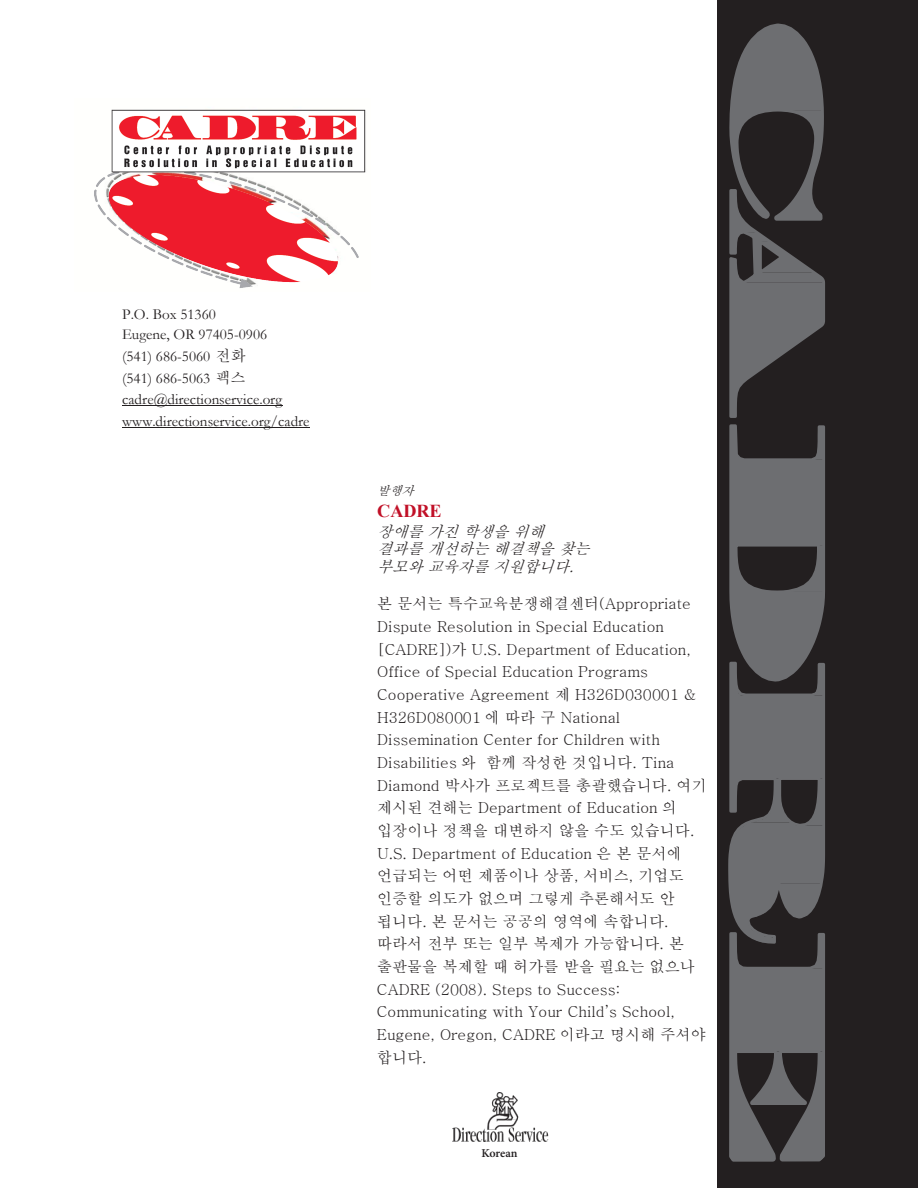
<style>
.page{position:relative;width:918px;height:1188px;background:#fff}
.page>*{position:absolute;margin:0;border:0;box-sizing:border-box;transform-origin:0 0}
.t1{font:700 18.15px "Times New Roman";color:#c11027}
.t2{font:15.15px/22.6px "Batang";color:#231f20}
.t3{font:15.15px/20px "Garamond";color:#231f20}
.t4{font:italic 15.15px/17.7px "Batang";color:#231f20}
.t5{font:italic 12.15px "Batang";color:#231f20}
.t6{font:600 12px "Minion Pro";letter-spacing:-.01em;color:#231f20}
.s1{font-family:"Batang"}
</style>
<div class="page">
<div style="left:718px;top:0;width:200px;height:1188px;background:#231f20"></div>
<svg style="left:728px;top:23px;width:97px;height:1139px"></svg>
<hr style="left:122px;top:405px;width:161px;height:1px;background:#231f20">
<hr style="left:122px;top:427px;width:188px;height:1px;background:#231f20">
<img style="left:452px;top:1092px;width:97px;height:50px">
<img style="left:94px;top:109px;width:272px;height:179px">
<p class="t3" style="left:122px;top:304px;width:147px">P.O. Box 51360<br>Eugene, OR 97405-0906</p>
<p class="t3" style="left:122px;top:345px;width:125px;line-height:22.5px">(541) 686-5060 <span class="s1">전화 </span>(541) 686-5063 <span class="s1">팩스</span></p>
<p class="t3" style="left:122px;top:388px;width:189px;line-height:22px">cadre@directionservice.org www.directionservice.org/cadre</p>
<p class="t5" style="left:377px;top:485px;width:42px">발행자</p>
<p class="t1" style="left:377px;top:498px;width:66px">CADRE</p>
<p class="t4" style="left:377px;top:522px;width:219px">장애를 가진 학생을 위해 결과를 개선하는 해결책을 찾는 부모와 교육자를 지원합니다.</p>
<p class="t2" style="left:377px;top:592px;width:331px">본 문서는 특수교육분쟁해결센터(Appropriate<br>Dispute Resolution in Special Education [CADRE])가 U.S. Department of Education,<br>Office of Special Education Programs<br>Cooperative Agreement 제 H326D030001 &amp;<br>H326D080001 에 따라 구 National<br>Dissemination Center for Children with<br>Disabilities 와 함께 작성한 것입니다. Tina<br>Diamond 박사가 프로젝트를 총괄했습니다. 여기 제시된 견해는 Department of Education 의 입장이나 정책을 대변하지 않을 수도 있습니다.<br>U.S. Department of Education 은 본 문서에 언급되는 어떤 제품이나 상품, 서비스, 기업도 인증할 의도가 없으며 그렇게 추론해서도 안 됩니다. 본 문서는 공공의 영역에 속합니다. 따라서 전부 또는 일부 복제가 가능합니다. 본 출판물을 복제할 때 허가를 받을 필요는 없으나<br>CADRE (2008). Steps to Success:<br>Communicating with Your Child’s School,<br>Eugene, Oregon, CADRE 이라고 명시해 주셔야 합니다.</p>
<p class="t6" style="left:481px;top:1144px;width:38px">Korean</p>
</div>
